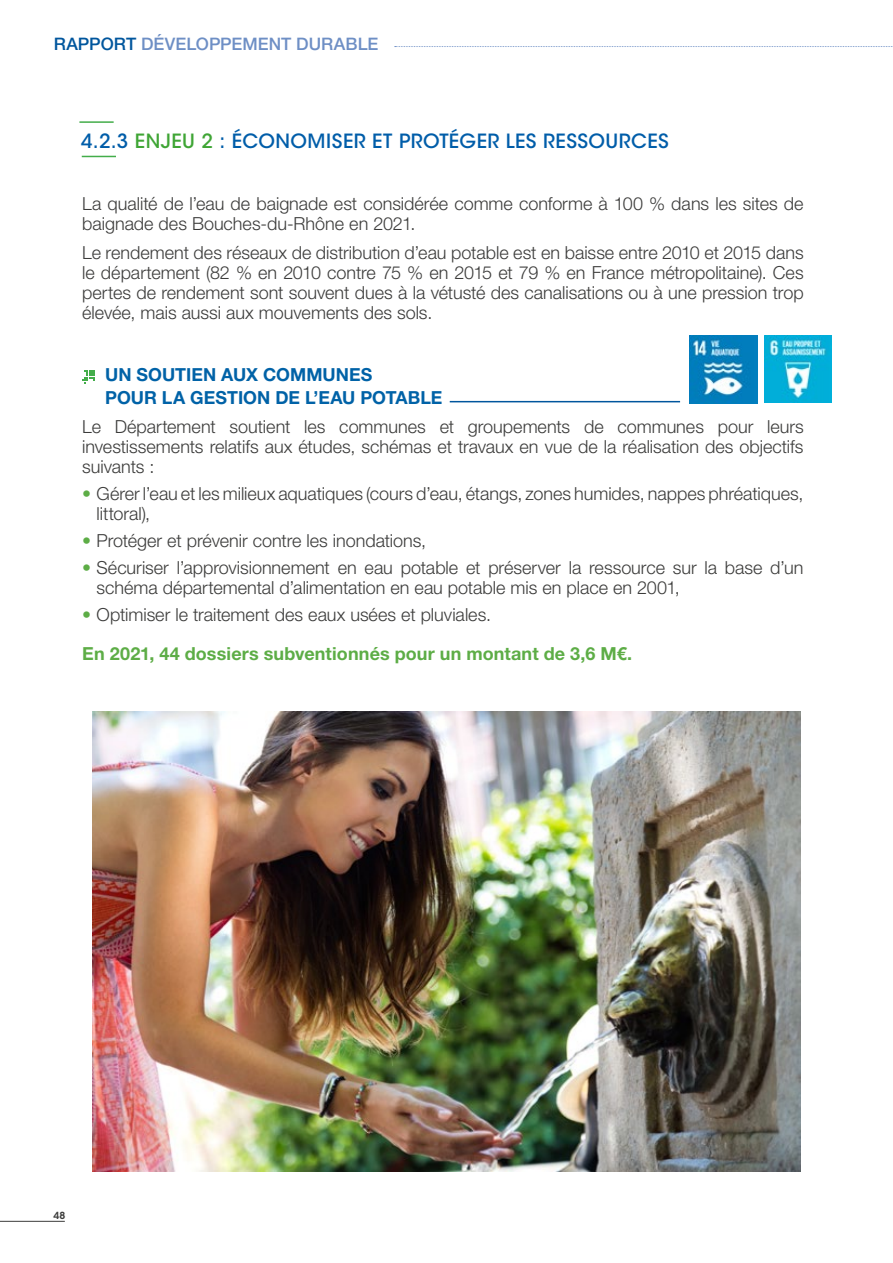
<style>
.page{position:relative;width:893px;height:1263px;background:#fff}
.page>*{position:absolute;margin:0;border:0;box-sizing:border-box;transform-origin:0 0}
.t1{font:500 19.5px "ITC Avant Garde Std";letter-spacing:.02em;color:#005da9}
.t2{font:300 18px/20.2px "Helvetica Neue LT Std";color:#3c3c3b}
.t3{font:700 18px/39px "Helvetica Neue LT Std";letter-spacing:.01em;color:#5dad46}
.t4{font:700 18px/22.5px "Helvetica Neue LT Std";letter-spacing:.005em;color:#0062a7}
.t5{font:500 17.25px "Helvetica Neue LT Std";color:#6e8fc5}
.t6{font:600 9.75px "ITC Avant Garde Std";color:#3c3c3b}
.s1{color:#00569d}
.s2{color:#3fa535}
.s3{color:#5dad46}
.s4{font-weight:300}
.s5{font-weight:300;color:#3c3c3b}
</style>
<div class="page">
<hr style="left:0;top:1221px;width:65px;height:1px;background:#3c3c3b">
<svg style="left:395px;top:46px;width:498px;height:1px"></svg>
<svg style="left:82px;top:370px;width:13px;height:13px"></svg>
<hr style="left:450px;top:401px;width:230px;height:1px;background:#00569d">
<hr style="left:79px;top:121px;width:35px;height:2px;background:#43ad4a">
<hr style="left:82px;top:156px;width:34px;height:1px;background:#43ad4a">
<img style="left:689px;top:336px;width:68px;height:68px">
<img style="left:765px;top:336px;width:66px;height:67px">
<img style="left:93px;top:712px;width:707px;height:459px">
<p class="t5" style="left:54px;top:33px;width:326px"><span class="s1">RAPPORT</span> DÉVELOPPEMENT DURABLE</p>
<p class="t1" style="left:81px;top:129px;width:589px">4.2.3 <span class="s2">ENJEU 2</span> : ÉCONOMISER ET PROTÉGER LES RESSOURCES</p>
<p class="t2" style="left:82px;top:193px;width:723px">La qualité de l’eau de baignade est considérée comme conforme à 100 % dans les sites de baignade des Bouches-du-Rhône en 2021.</p>
<p class="t2" style="left:82px;top:242px;width:723px;text-align:justify">Le rendement des réseaux de distribution d’eau potable est en baisse entre 2010 et 2015 dans le département (82 % en 2010 contre 75 % en 2015 et 79 % en France métropolitaine). Ces pertes de rendement sont souvent dues à la vétusté des canalisations ou à une pression trop élevée, mais aussi aux mouvements des sols.</p>
<p class="t4" style="left:105px;top:363px;width:339px">UN SOUTIEN AUX COMMUNES<br>POUR LA GESTION DE L’EAU POTABLE</p>
<p class="t2" style="left:82px;top:416px;width:723px;text-align:justify">Le Département soutient les communes et groupements de communes pour leurs investissements relatifs aux études, schémas et travaux en vue de la réalisation des objectifs suivants :</p>
<p class="t2" style="left:97px;top:483px;width:708px;text-indent:-14px"><span class="s3">•</span> Gérer l’eau et les milieux aquatiques (cours d’eau, étangs, zones humides, nappes phréatiques, littoral),</p>
<p class="t2" style="left:82px;top:530px;width:345px"><span class="s3">•</span> Protéger et prévenir contre les inondations,</p>
<p class="t2" style="left:97px;top:557px;width:708px;text-indent:-14px"><span class="s3">•</span> Sécuriser l’approvisionnement en eau potable et préserver la ressource sur la base d’un schéma départemental d’alimentation en eau potable mis en place en 2001,</p>
<p class="t3" style="left:82px;top:594px;width:551px"><span class="s4">•</span> <span class="s5">Optimiser le traitement des eaux usées et pluviales.<br></span>En 2021, 44 dossiers subventionnés pour un montant de 3,6 M€.</p>
<p class="t6" style="left:54px;top:1209px;width:13px">48</p>
</div>
